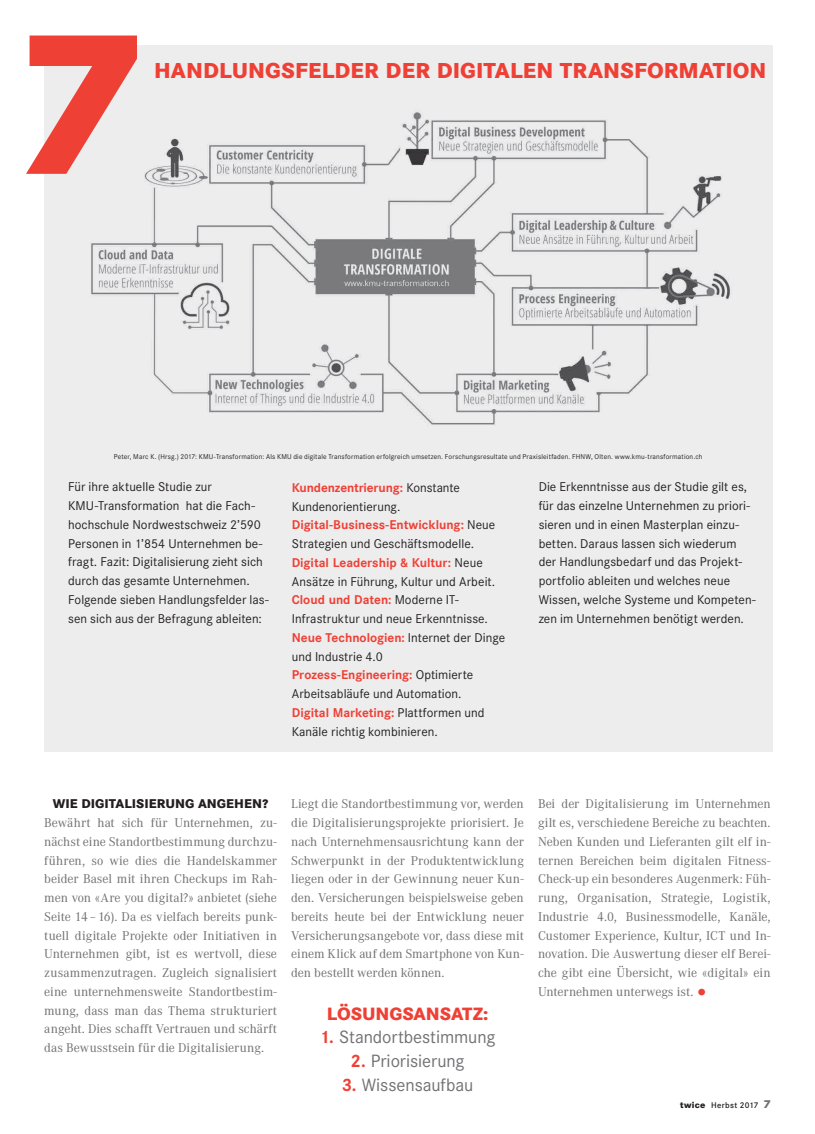
<style>
.page{position:relative;width:815px;height:1134px;background:#fff}
.page>*{position:absolute;margin:0;border:0;box-sizing:border-box;transform-origin:0 0}
.t1{font:800 200.75px "Corporate SBQ";color:#ef4035}
.t2{font:800 21.25px "Corporate SBQ";color:#ef4035}
.t3{font:17.5px "Corporate SBQ";letter-spacing:-.005em;color:#717073}
.t4{font:800 17.5px "Corporate SBQ";letter-spacing:-.005em;color:#ef4035}
.t5{font:12.5px/18.8px "Corporate ABQ";color:#717073;text-align:justify}
.t6{font:12.5px/18.8px "Corporate SBQ";letter-spacing:.005em;color:#231f20}
.t7{font:800 12.5px "Corporate SBQ";color:#231f20}
.t8{font:500 8.12px "Corporate SBQ";letter-spacing:.035em;color:#231f20}
.t9{font:6.88px "Corporate SBQ";letter-spacing:.02em;color:#231f20}
.s1{font-weight:700;color:#ef4035}
.s2{color:#ef4035}
.s3{font-weight:800;font-size:8.75px}
.s4{font-weight:800;font-size:11.25px;color:#717073}
</style>
<div class="page">
<div style="left:44px;top:45px;width:729px;height:707px;background:#ededee"></div>
<img style="left:91px;top:112px;width:639px;height:314px">
<h1 class="t1" style="left:14px;top:32px;width:132px">7</h1>
<h2 class="t2" style="left:154px;top:63px;width:614px">HANDLUNGSFELDER DER DIGITALEN TRANSFORMATION</h2>
<p class="t9" style="left:114px;top:454px;width:590px">Peter, Marc K. (Hrsg.) 2017: KMU-Transformation: Als KMU die digitale Transformation erfolgreich umsetzen. Forschungsresultate und Praxisleitfaden. FHNW, Olten. www.kmu-transformation.ch</p>
<p class="t6" style="left:292px;top:479px;width:215px"><span class="s1">Kundenzentrierung:</span> Konstante<br>Kundenorientierung.<br><span class="s1">Digital-Business-Entwicklung:</span> Neue<br>Strategien und Geschäftsmodelle.<br><span class="s1">Digital Leadership &amp; Kultur:</span> Neue<br>Ansätze in Führung, Kultur und Arbeit.<br><span class="s1">Cloud und Daten:</span> Moderne IT-<br>Infrastruktur und neue Erkenntnisse.<br><span class="s1">Neue Technologien:</span> Internet der Dinge und Industrie 4.0<br><span class="s1">Prozess-Engineering:</span> Optimierte<br>Arbeitsabläufe und Automation.<br><span class="s1">Digital Marketing:</span> Plattformen und<br>Kanäle richtig kombinieren.</p>
<p class="t6" style="left:68px;top:479px;width:202px">Für ihre aktuelle Studie zur KMU-Transformation hat die Fach&shy;hochschule Nordwestschweiz 2’590<br>Personen in 1’854 Unternehmen be&shy;fragt. Fazit: Digitalisierung zieht sich durch das gesamte Unternehmen.<br>Folgende sieben Handlungsfelder las&shy;sen sich aus der Befragung ableiten:</p>
<p class="t6" style="left:539px;top:479px;width:219px">Die Erkenntnisse aus der Studie gilt es, für das einzelne Unternehmen zu priori&shy;sieren und in einen Masterplan einzu&shy;betten. Daraus lassen sich wiederum der Handlungsbedarf und das Projekt&shy;portfolio ableiten und welches neue Wissen, welche Systeme und Kompeten&shy;zen im Unternehmen benötigt werden.</p>
<p class="t7" style="left:53px;top:799px;width:217px">WIE DIGITALISIERUNG ANGEHEN?</p>
<p class="t5" style="left:44px;top:814px;width:234px">Bewährt hat sich für Unternehmen, zu&shy;nächst eine Standortbestimmung durchzu&shy;führen, so wie dies die Handelskammer beider Basel mit ihren Checkups im Rah&shy;men von «Are you digital?» anbietet (siehe Seite 14 – 16). Da es vielfach bereits punk&shy;tuell digitale Projekte oder Initiativen in Unternehmen gibt, ist es wertvoll, diese zusammenzutragen. Zugleich signalisiert eine unternehmensweite Standortbestim&shy;mung, dass man das Thema strukturiert angeht. Dies schafft Vertrauen und schärft das Bewusstsein für die Digitalisierung.</p>
<p class="t5" style="left:291px;top:795px;width:234px">Liegt die Standortbestimmung vor, werden die Digitalisierungsprojekte priorisiert. Je nach Unternehmensausrichtung kann der Schwerpunkt in der Produktentwicklung liegen oder in der Gewinnung neuer Kun&shy;den. Versicherungen beispielsweise geben bereits heute bei der Entwicklung neuer Versicherungsangebote vor, dass diese mit einem Klick auf dem Smartphone von Kun&shy;den bestellt werden können.</p>
<h3 class="t4" style="left:327px;top:1007px;width:163px">LÖSUNGSANSATZ:</h3>
<h3 class="t3" style="left:320px;top:1031px;width:177px"><span class="s1">1.</span> Standortbestimmung</h3>
<h3 class="t3" style="left:351px;top:1055px;width:115px"><span class="s1">2.</span> Priorisierung</h3>
<h3 class="t3" style="left:342px;top:1079px;width:133px"><span class="s1">3.</span> Wissensaufbau</h3>
<p class="t5" style="left:538px;top:795px;width:234px">Bei der Digitalisierung im Unternehmen gilt es, verschiedene Bereiche zu beachten.<br>Neben Kunden und Lieferanten gilt elf in&shy;ternen Bereichen beim digitalen Fitness-Check-up ein besonderes Augenmerk: Füh&shy;rung, Organisation, Strategie, Logistik, Industrie 4.0, Businessmodelle, Kanäle, Customer Experience, Kultur, ICT und In&shy;novation. Die Auswertung dieser elf Berei&shy;che gibt eine Übersicht, wie «digital» ein Unternehmen unterwegs ist. <span class="s2">•</span></p>
<p class="t8" style="left:680px;top:1101px;width:92px"><span class="s3">twice</span> Herbst 2017 <span class="s4">7</span></p>
</div>
